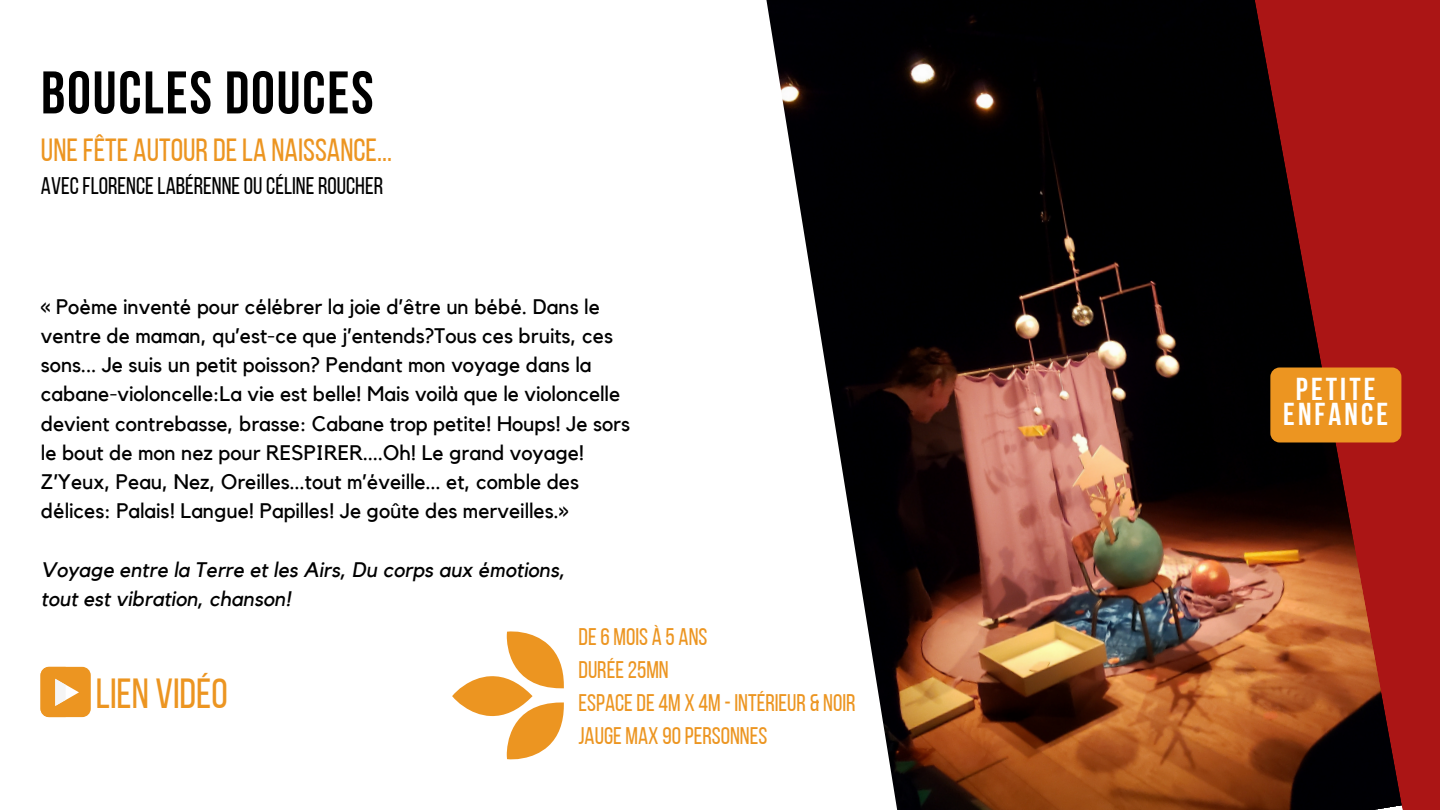
<style>
.page{position:relative;width:1440px;height:810px;background:#fff}
.page>*{position:absolute;margin:0;border:0;box-sizing:border-box;transform-origin:0 0}
.t1{font:60px "Bebas Neue Cyrillic";letter-spacing:.03em;color:#000}
.t2{font:42px "Bebas Neue";color:#ec9521}
.t3{font:32px "Bebas Neue";color:#ec9521}
.t4{font:31.6px/25.6px "Bebas Neue Cyrillic";letter-spacing:.1em;color:#fff;text-align:center}
.t5{font:24px "Bebas Neue";color:#ec9521}
.t6{font:24px "Bebas Neue";color:#000}
.t7{font:21px "Kollektif";color:#000}
.t8{font:italic 21px "Kollektif";color:#000}
</style>
<div class="page">
<img style="left:766px;top:0;width:485px;height:810px">
<svg style="left:1251px;top:0;width:189px;height:810px;background:#851d14"></svg>
<svg style="left:452px;top:631px;width:112px;height:129px"></svg>
<div style="left:41px;top:667px;width:50px;height:50px;background:#ec9521;border-radius:8px"></div>
<svg style="left:41px;top:667px;width:38px;height:50px"></svg>
<div style="left:1270px;top:368px;width:131px;height:75px;background:#ec9521;border-radius:9px"></div>
<p class="t1" style="left:41px;top:68px;width:334px">BOUCLES DOUCES</p>
<p class="t3" style="left:41px;top:137px;width:353px">UNEFÊTE AUTOURDELA NAISSANCE...</p>
<p class="t6" style="left:41px;top:176px;width:344px">AVECFLORENCE LABÉRENNE OU CÉLINE ROUCHER</p>
<p class="t7" style="left:41px;top:297px;width:560px">« Poème inventé pour célébrer la joie d’être un bébé. Dans le</p>
<p class="t7" style="left:41px;top:326px;width:574px">ventre de maman, qu’est-ce que j’entends?Tous ces bruits, ces</p>
<p class="t7" style="left:41px;top:355px;width:552px">sons... Je suis un petit poisson? Pendant mon voyage dans la</p>
<p class="t7" style="left:41px;top:384px;width:581px">cabane-violoncelle:La vie est belle! Mais voilà que le violoncelle</p>
<p class="t7" style="left:41px;top:414px;width:591px">devient contrebasse, brasse: Cabane trop petite! Houps! Je sors</p>
<p class="t7" style="left:41px;top:443px;width:545px">le bout de mon nez pour RESPIRER....Oh! Le grand voyage!</p>
<p class="t7" style="left:41px;top:472px;width:540px">Z’Yeux, Peau, Nez, Oreilles...tout m’éveille... et, comble des</p>
<p class="t7" style="left:41px;top:501px;width:529px">délices: Palais! Langue! Papilles! Je goûte des merveilles.»</p>
<p class="t8" style="left:41px;top:560px;width:526px">Voyage entre la Terre et les Airs, Du corps aux émotions,</p>
<p class="t8" style="left:41px;top:589px;width:251px">tout est vibration, chanson!</p>
<p class="t2" style="left:96px;top:676px;width:133px">LIEN VIDÉO</p>
<p class="t5" style="left:579px;top:627px;width:130px">DE6 MOIS À 5 ANS</p>
<p class="t5" style="left:579px;top:660px;width:92px">DURÉE 25MN</p>
<p class="t5" style="left:579px;top:693px;width:279px">ESPACEDE 4M X 4M - INTÉRIEUR &amp; NOIR</p>
<p class="t5" style="left:579px;top:726px;width:190px">JAUGE MAX 90PERSONNES</p>
<p class="t4" style="left:1283px;top:379px;width:106px">PETITE<br>ENFANCE</p>
</div>
